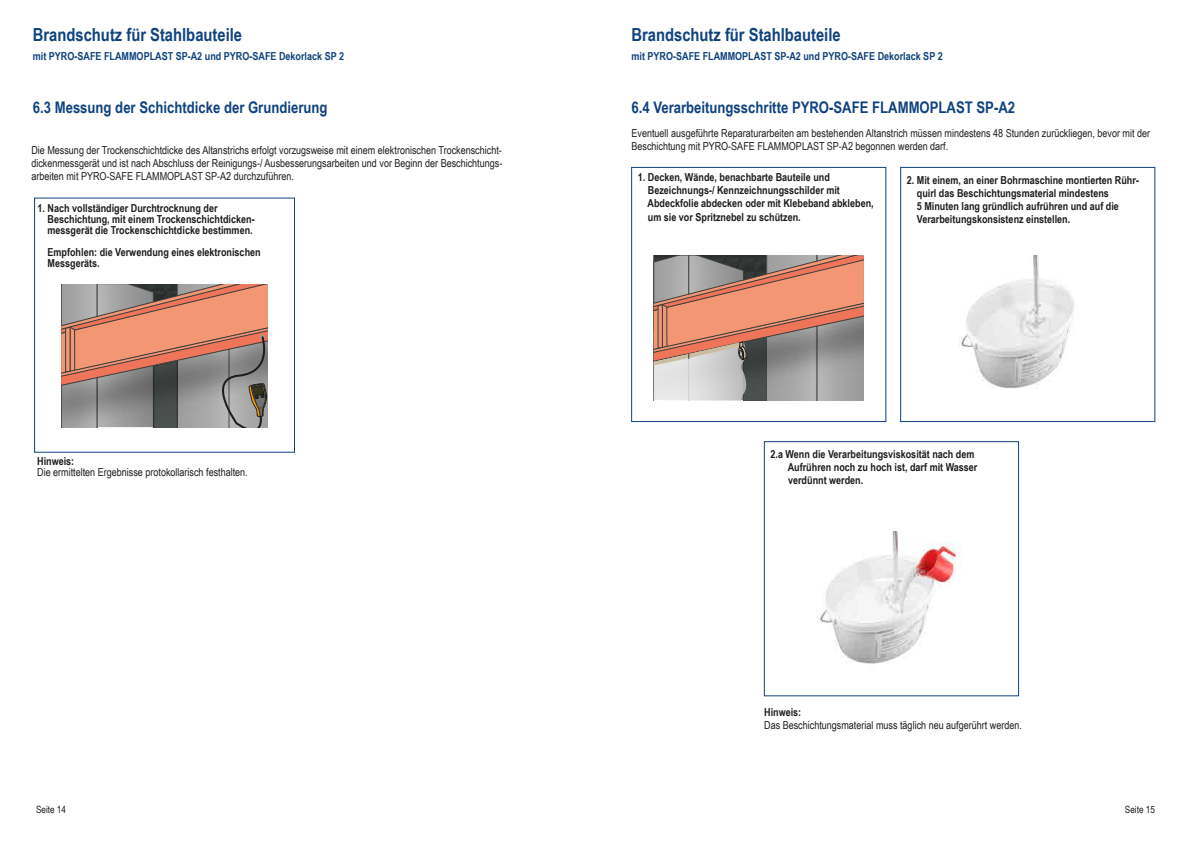
<style>
.page{position:relative;width:1191px;height:842px;background:#fff}
.page>*{position:absolute;margin:0;border:0;box-sizing:border-box;transform-origin:0 0}
.t1{font:700 18px "Arial Narrow";color:#0f427f}
.t2{font:700 16px "Arial Narrow";color:#0f427f}
.t3{font:700 11px/13.2px "Arial Narrow";color:#1d1d1b}
.t4{font:11px/13.2px "Arial Narrow";color:#1d1d1b;text-align:justify}
.t5{font:700 11px "Arial Narrow";color:#0f427f}
.t6{font:10px "Arial Narrow";color:#1d1d1b}
</style>
<div class="page">
<div style="left:34px;top:198px;width:261px;height:254px;border:1px solid #0f427f"></div>
<svg style="left:61px;top:284px;width:207px;height:143px;background:#ad8678"></svg>
<div style="left:631px;top:167px;width:255px;height:255px;border:1px solid #0f427f"></div>
<div style="left:900px;top:167px;width:255px;height:255px;border:1px solid #0f427f"></div>
<svg style="left:653px;top:255px;width:210px;height:145px;background:#b59083"></svg>
<img style="left:959px;top:255px;width:115px;height:134px">
<img style="left:817px;top:531px;width:145px;height:133px">
<h1 class="t1" style="left:33px;top:21px;width:211px">Brandschutz für Stahlbauteile</h1>
<p class="t5" style="left:33px;top:48px;width:313px">mit PYRO-SAFE FLAMMOPLAST SP-A2 und PYRO-SAFE Dekorlack SP 2</p>
<h2 class="t2" style="left:33px;top:95px;width:296px">6.3 Messung der Schichtdicke der Grundierung</h2>
<p class="t4" style="left:31px;top:143px;width:472px">Die Messung der Trockenschichtdicke des Altanstrichs erfolgt vorzugsweise mit einem elektronischen Trockenschicht&shy;dickenmessgerät und ist nach Abschluss der Reinigungs-/ Ausbesserungsarbeiten und vor Beginn der Beschichtungs&shy;arbeiten mit PYRO-SAFE FLAMMOPLAST SP-A2 durchzuführen.</p>
<p class="t3" style="left:48px;top:202px;width:209px;line-height:11px;text-indent:-10px">1. Nach vollständiger Durchtrocknung der<br>Beschichtung, mit einem Trockenschichtdicken&shy;messgerät die Trockenschichtdicke bestimmen.</p>
<p class="t3" style="left:48px;top:246px;width:215px;line-height:11px">Empfohlen: die Verwendung eines elektronischen<br>Messgeräts.</p>
<p class="t3" style="left:37px;top:454px;width:39px">Hinweis:</p>
<p class="t4" style="left:37px;top:465px;width:212px">Die ermittelten Ergebnisse protokollarisch festhalten.</p>
<h1 class="t1" style="left:631px;top:21px;width:211px">Brandschutz für Stahlbauteile</h1>
<p class="t5" style="left:631px;top:48px;width:313px">mit PYRO-SAFE FLAMMOPLAST SP-A2 und PYRO-SAFE Dekorlack SP 2</p>
<h2 class="t2" style="left:631px;top:95px;width:385px">6.4 Verarbeitungsschritte PYRO-SAFE FLAMMOPLAST SP-A2</h2>
<p class="t4" style="left:631px;top:126px;width:520px">Eventuell ausgeführte Reparaturarbeiten am bestehenden Altanstrich müssen mindestens 48 Stunden zurückliegen, bevor mit der<br>Beschichtung mit PYRO-SAFE FLAMMOPLAST SP-A2 begonnen werden darf.</p>
<p class="t3" style="left:647px;top:170px;width:228px;text-indent:-10px">1. Decken, Wände, benachbarte Bauteile und Bezeichnungs-/ Kennzeichnungsschilder mit Abdeckfolie abdecken oder mit Klebeband abkleben, um sie vor Spritznebel zu schützen.</p>
<p class="t3" style="left:917px;top:173px;width:224px;text-indent:-10px">2. Mit einem, an einer Bohrmaschine montierten Rühr&shy;quirl das Beschichtungsmaterial mindestens<br>5 Minuten lang gründlich aufrühren und auf die Verarbeitungskonsistenz einstellen.</p>
<p class="t3" style="left:787px;top:447px;width:191px;text-indent:-17px">2.a Wenn die Verarbeitungsviskosität nach dem<br>Aufrühren noch zu hoch ist, darf mit Wasser verdünnt werden.</p>
<p class="t3" style="left:764px;top:705px;width:39px">Hinweis:</p>
<p class="t4" style="left:764px;top:718px;width:259px">Das Beschichtungsmaterial muss täglich neu aufgerührt werden.</p>
<p class="t6" style="left:36px;top:802px;width:32px">Seite 14</p>
<p class="t6" style="left:1124px;top:802px;width:32px">Seite 15</p>
</div>
